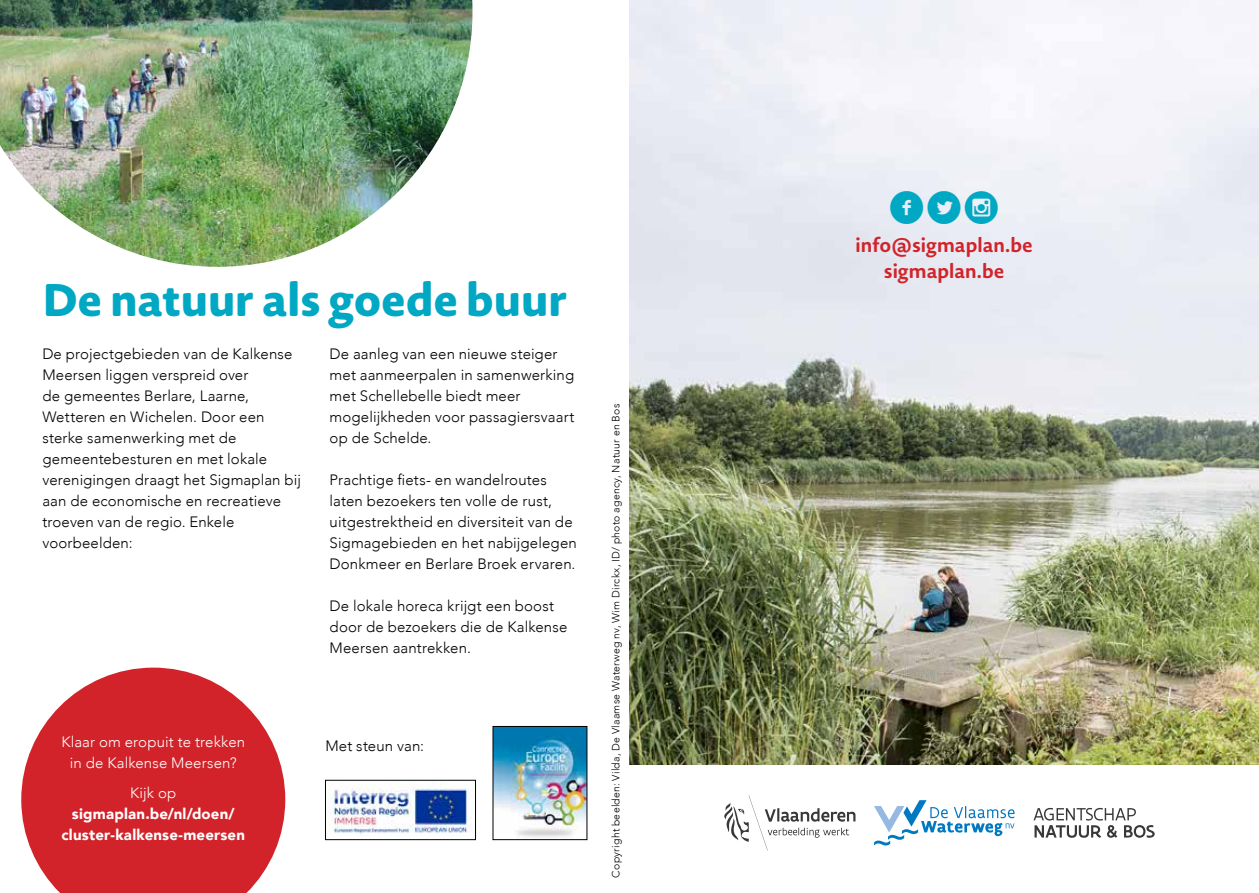
<style>
.page{position:relative;width:1259px;height:893px;background:#fff}
.page>*{position:absolute;margin:0;border:0;box-sizing:border-box;transform-origin:0 0}
.t1{font:46.8px "Socialico";color:#00a8c4}
.t2{font:800 45px "Novel Sans Rd Pro";color:#00a8c4}
.t3{font:700 19.5px/25.5px "Novel Sans Rd Pro";color:#d2232a;text-align:center}
.t4{font:300 15px/21px "Avenir";letter-spacing:.01em;color:#000}
.t5{font:300 15px/29.5px "Avenir";letter-spacing:.01em;color:#fff;text-align:center}
.t6{font:900 15px/21px "Avenir";letter-spacing:.015em;color:#fff;text-align:center}
.t7{font:300 10.5px "Avenir";letter-spacing:.025em;color:#000}
.s1{font-family:"Socialico Plus"}
</style>
<div class="page">
<svg style="left:21px;top:668px;width:264px;height:225px;fill:#d2232a"></svg>
<img style="left:0;top:0;width:472px;height:267px">
<img style="left:629px;top:0;width:630px;height:765px">
<svg style="left:874px;top:800px;width:140px;height:45px"></svg>
<svg style="left:724px;top:795px;width:131px;height:55px"></svg>
<svg style="left:1033px;top:808px;width:121px;height:30px"></svg>
<img style="left:495px;top:728px;width:90px;height:109px">
<div style="left:493px;top:726px;width:94px;height:114px;border:1px solid #000"></div>
<img style="left:330px;top:782px;width:143px;height:52px">
<div style="left:325px;top:780px;width:150px;height:60px;border:1px solid #000"></div>
<h2 class="t2" style="left:42px;top:266px;width:526px">De natuur als goede buur</h2>
<p class="t4" style="left:42px;top:343px;width:260px">De projectgebieden van de Kalkense<br>Meersen liggen verspreid over<br>de gemeentes Berlare, Laarne,<br>Wetteren en Wichelen. Door een sterke samenwerking met de gemeentebesturen en met lokale verenigingen draagt het Sigmaplan bij aan de economische en recreatieve troeven van de regio. Enkele voorbeelden:</p>
<p class="t4" style="left:330px;top:343px;width:246px">De aanleg van een nieuwe steiger met aanmeerpalen in samenwerking met Schellebelle biedt meer mogelijkheden voor passagiersvaart op de Schelde.</p>
<p class="t4" style="left:330px;top:469px;width:249px">Prachtige fiets- en wandelroutes laten bezoekers ten volle de rust, uitgestrektheid en diversiteit van de Sigmagebieden en het nabijgelegen Donkmeer en Berlare Broek ervaren.</p>
<p class="t4" style="left:330px;top:595px;width:239px">De lokale horeca krijgt een boost door de bezoekers die de Kalkense<br>Meersen aantrekken.</p>
<p class="t5" style="left:61px;top:727px;width:185px">Klaar om eropuit te trekken</p>
<p class="t4" style="left:325px;top:735px;width:100px">Met steun van:</p>
<p class="t5" style="left:70px;top:748px;width:168px">in de Kalkense Meersen?<br>Kijk op</p>
<p class="t6" style="left:61px;top:803px;width:185px">sigmaplan.be/nl/doen/ cluster-kalkense-meersen</p>
<p class="t7" style="left:609px;top:878px;width:475px;rotate:-90deg">Copyright beelden: Vilda, De Vlaamse Waterweg nv, Wim Dirckx, ID/ photo agency, Natuur en Bos</p>
<h1 class="t1" style="left:888px;top:181px;width:113px">fl<span class="s1">i</span></h1>
<h3 class="t3" style="left:855px;top:232px;width:179px">info@sigmaplan.be sigmaplan.be</h3>
</div>
